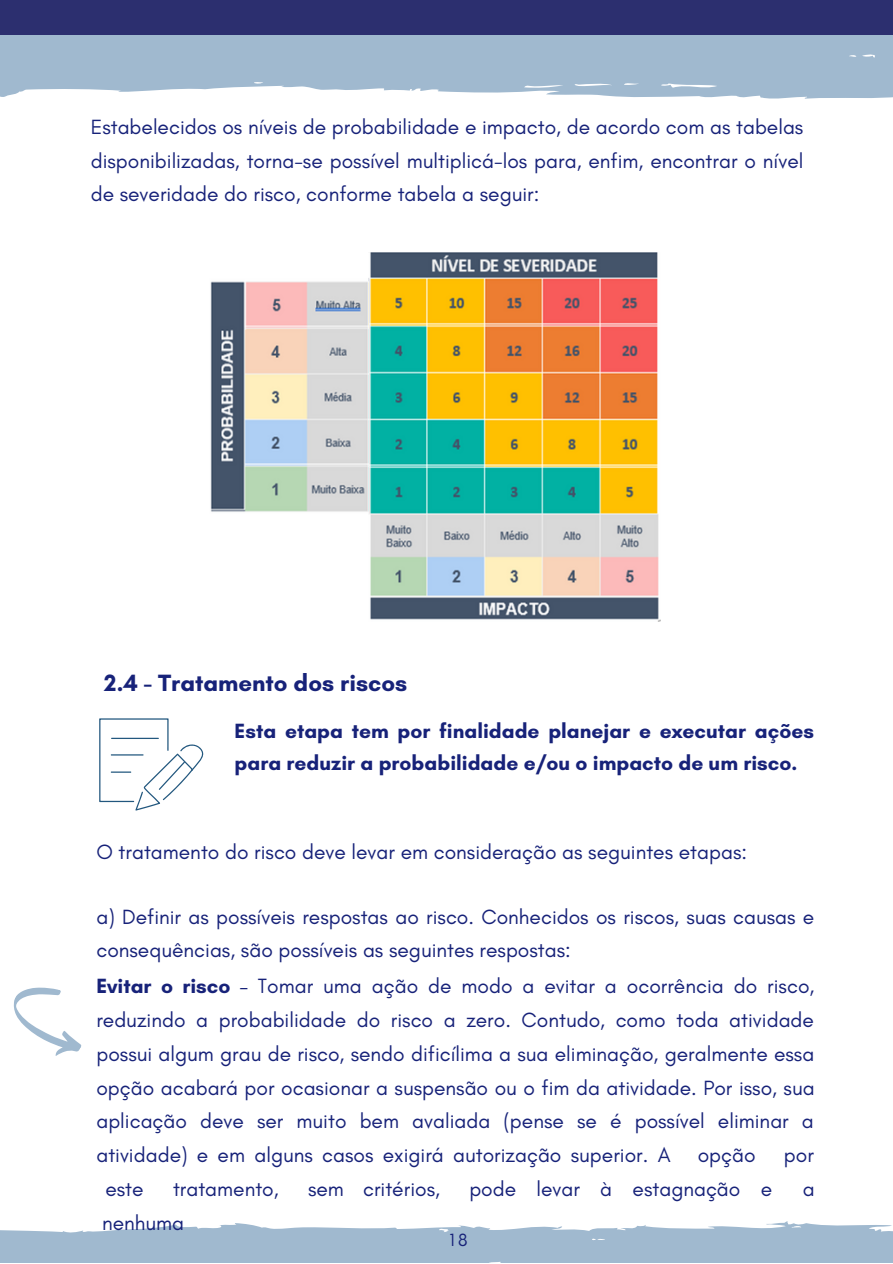
<style>
.page{position:relative;width:893px;height:1264px;background:#fff}
.page>*{position:absolute;margin:0;border:0;box-sizing:border-box;transform-origin:0 0}
.t1{font:700 24px "Glacial Indifference";color:#172279}
.t2{font:21px/33.8px "Glacial Indifference";color:#172279;text-align:justify}
.t3{font:700 21px/32.5px "Glacial Indifference";color:#172279}
.t4{font:18px "Glacial Indifference";color:#172279}
.s1{font-weight:700}
</style>
<div class="page">
<svg style="left:0;top:1221px;width:892px;height:41px"></svg>
<svg style="left:0;top:34px;width:892px;height:65px;fill:#a0b9cf"></svg>
<img style="left:369px;top:252px;width:292px;height:369px">
<img style="left:210px;top:278px;width:159px;height:234px">
<svg style="left:99px;top:718px;width:105px;height:92px"></svg>
<svg style="left:13px;top:987px;width:69px;height:69px"></svg>
<div style="left:0;top:0;width:892px;height:34px;background:#2c2f6f"></div>
<p class="t2" style="left:91px;top:110px;width:714px">Estabelecidos os níveis de probabilidade e impacto, de acordo com as tabelas disponibilizadas, torna-se possível multiplicá-los para, enfim, encontrar o nível de severidade do risco, conforme tabela a seguir:</p>
<p class="t1" style="left:104px;top:668px;width:304px">2.4 - Tratamento dos riscos</p>
<p class="t3" style="left:234px;top:714px;width:581px">Esta etapa tem por finalidade planejar e executar ações para reduzir a probabilidade e/ou o impacto de um risco.</p>
<p class="t2" style="left:96px;top:835px;width:652px">O tratamento do risco deve levar em consideração as seguintes etapas:</p>
<p class="t2" style="left:96px;top:900px;width:719px;line-height:32.5px">a) Definir as possíveis respostas ao risco. Conhecidos os riscos, suas causas e consequências, são possíveis as seguintes respostas:</p>
<p class="t2" style="left:96px;top:969px;width:719px"><span class="s1">Evitar o risco</span> – Tomar uma ação de modo a evitar a ocorrência do risco, reduzindo a probabilidade do risco a zero. Contudo, como toda atividade possui algum grau de risco, sendo dificílima a sua eliminação, geralmente essa opção acabará por ocasionar a suspensão ou o fim da atividade. Por isso, sua aplicação deve ser muito bem avaliada (pense se é possível eliminar a atividade) e em alguns casos exigirá autorização superior. A</p>
<p class="t2" style="left:697px;top:1137px;width:59px">opção</p>
<p class="t2" style="left:783px;top:1137px;width:32px">por</p>
<p class="t2" style="left:105px;top:1171px;width:40px">este</p>
<p class="t2" style="left:173px;top:1171px;width:107px">tratamento,</p>
<p class="t2" style="left:308px;top:1171px;width:133px">sem critérios,</p>
<p class="t2" style="left:469px;top:1171px;width:304px">pode levar à estagnação e</p>
<p class="t2" style="left:802px;top:1171px;width:13px">a</p>
<p class="t2" style="left:102px;top:1205px;width:84px">nenhuma</p>
<p class="t4" style="left:449px;top:1229px;width:20px">18</p>
</div>
